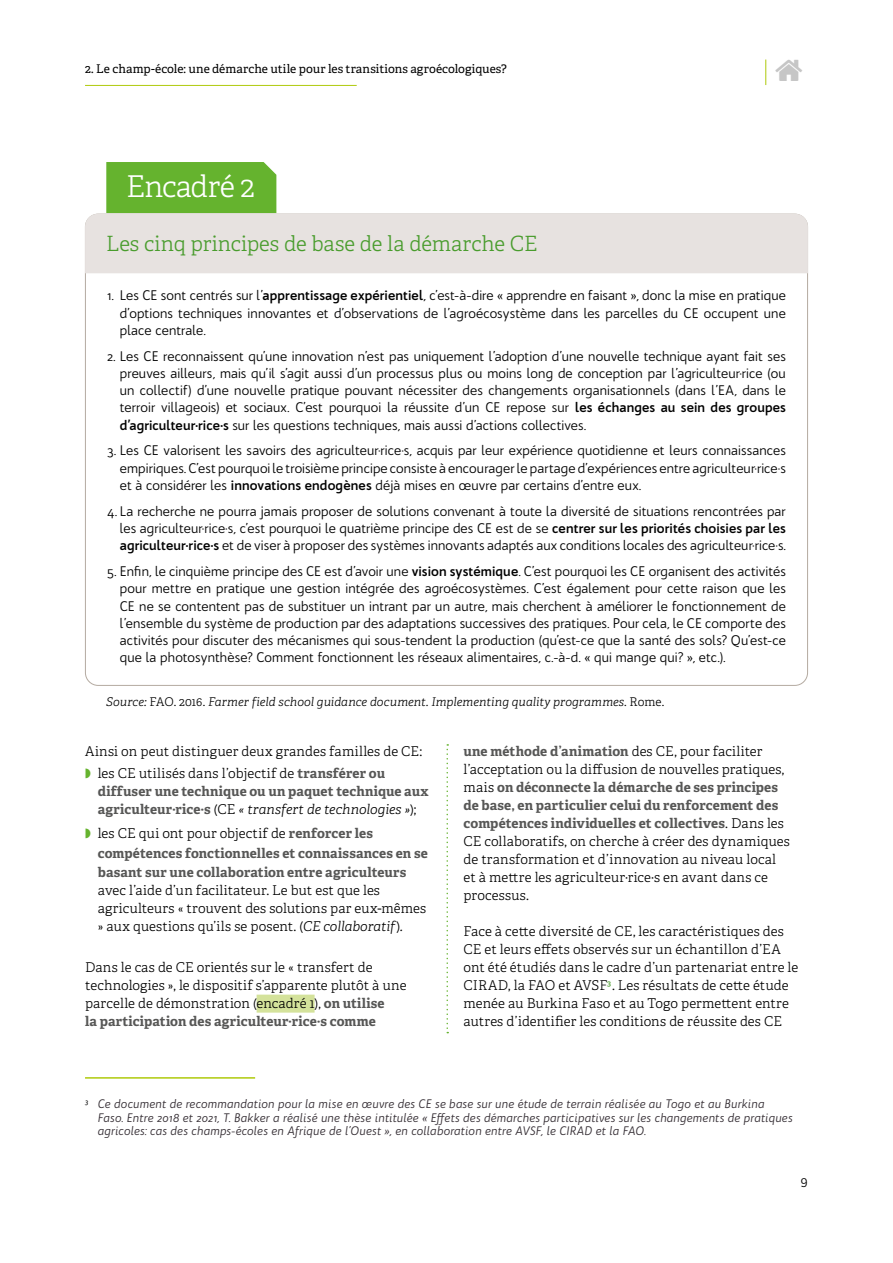
<style>
.page{position:relative;width:893px;height:1263px;background:#fff}
.page>*{position:absolute;margin:0;border:0;box-sizing:border-box;transform-origin:0 0}
.t1{font:300 30px "Adelle";letter-spacing:-.025em;color:#fff}
.t2{font:300 21px "Adelle";letter-spacing:-.005em;color:#499c2d}
.t3{font:13.5px/17.2px "Bw Quinta Pro";letter-spacing:.005em;color:#000;text-align:justify}
.t4{font:300 13.5px/18px "Adelle";letter-spacing:.01em;color:#000}
.t5{font:700 13.5px/19.5px "Adelle";letter-spacing:.01em;color:#575756}
.t6{font:italic 12px/13.5px "Bw Quinta Pro";letter-spacing:.01em;color:#342d33}
.t7{font:italic 300 12px "Adelle";letter-spacing:.005em;color:#000}
.t8{font:12px "Adelle";letter-spacing:.005em;color:#000}
.s1{font-weight:700}
.s2{font-style:normal}
.s3{color:#65b32e}
.s4{font-weight:700;color:#575756}
.s5{font-weight:300;color:#000}
.s6{font-weight:300;font-style:italic;color:#000}
.s7{font-style:italic}
</style>
<div class="page">
<hr style="left:85px;top:85px;width:272px;height:1px;background:#afca0b">
<div style="left:257px;top:995px;width:58px;height:18px;background:#d4e29b"></div>
<hr style="left:85px;top:1077px;width:170px;height:2px;background:#afca0b">
<svg style="left:446px;top:744px;width:2px;height:289px"></svg>
<svg style="left:85px;top:162px;width:723px;height:111px"></svg>
<svg style="left:765px;top:60px;width:1px;height:25px"></svg>
<p class="t8" style="left:85px;top:61px;width:423px">2. Le champ-école: une démarche utile pour les transitions agroécologiques?</p>
<h1 class="t1" style="left:126px;top:168px;width:130px">Encadré 2</h1>
<h2 class="t2" style="left:106px;top:231px;width:433px">Les cinq principes de base de la démarche CE</h2>
<p class="t3" style="left:120px;top:287px;width:668px;text-indent:-13px">1. Les CE sont centrés sur l’<span class="s1">apprentissage expérientiel</span>, c’est-à-dire « apprendre en faisant », donc la mise en pratique d’options techniques innovantes et d’observations de l’agroécosystème dans les parcelles du CE occupent une place centrale.</p>
<p class="t3" style="left:120px;top:347px;width:668px;text-indent:-13px">2. Les CE reconnaissent qu’une innovation n’est pas uniquement l’adoption d’une nouvelle technique ayant fait ses preuves ailleurs, mais qu’il s’agit aussi d’un processus plus ou moins long de conception par l’agriculteur·rice (ou un collectif) d’une nouvelle pratique pouvant nécessiter des changements organisationnels (dans l’EA, dans le terroir villageois) et sociaux. C’est pourquoi la réussite d’un CE repose sur <span class="s1">les échanges au sein des groupes d’agriculteur·rice·s</span> sur les questions techniques, mais aussi d’actions collectives.</p>
<p class="t3" style="left:120px;top:442px;width:668px;text-indent:-13px">3. Les CE valorisent les savoirs des agriculteur·rice·s, acquis par leur expérience quotidienne et leurs connaissances empiriques. C’est pourquoi le troisième principe consiste à encourager le partage d’expériences entre agriculteur·rice·s et à considérer les <span class="s1">innovations endogènes</span> déjà mises en œuvre par certains d’entre eux.</p>
<p class="t3" style="left:120px;top:502px;width:668px;text-indent:-13px">4. La recherche ne pourra jamais proposer de solutions convenant à toute la diversité de situations rencontrées par les agriculteur·rice·s, c’est pourquoi le quatrième principe des CE est de se <span class="s1">centrer sur les priorités choisies par les agriculteur·rice·s</span> et de viser à proposer des systèmes innovants adaptés aux conditions locales des agriculteur·rice·s.</p>
<p class="t3" style="left:120px;top:562px;width:668px;text-indent:-13px">5. Enfin, le cinquième principe des CE est d’avoir une <span class="s1">vision systémique</span>. C’est pourquoi les CE organisent des activités pour mettre en pratique une gestion intégrée des agroécosystèmes. C’est également pour cette raison que les CE ne se contentent pas de substituer un intrant par un autre, mais cherchent à améliorer le fonctionnement de l’ensemble du système de production par des adaptations successives des pratiques. Pour cela, le CE comporte des activités pour discuter des mécanismes qui sous-tendent la production (qu’est-ce que la santé des sols? Qu’est-ce que la photosynthèse? Comment fonctionnent les réseaux alimentaires, c.-à-d. « qui mange qui? », etc.).</p>
<p class="t7" style="left:106px;top:695px;width:559px">Source: <span class="s2">FAO. 2016.</span> Farmer field school guidance document. Implementing quality programmes<span class="s2">. Rome.</span></p>
<p class="t4" style="left:85px;top:740px;width:339px;line-height:22.2px">Ainsi on peut distinguer deux grandes familles de CE: <span class="s3">◗</span> les CE utilisés dans l’objectif de <span class="s4">transférer ou</span></p>
<p class="t5" style="left:98px;top:783px;width:332px;line-height:18px">diffuser une technique ou un paquet technique aux agriculteur·rice·s <span class="s5">(CE</span> <span class="s6">« transfert de technologies »</span><span class="s5">);</span></p>
<p class="t5" style="left:98px;top:824px;width:332px;text-indent:-13px"><span class="s3">◗</span> <span class="s5">les CE qui ont pour objectif de</span> renforcer les compétences fonctionnelles et connaissances en se basant sur une collaboration entre agriculteurs</p>
<p class="t4" style="left:98px;top:881px;width:330px">avec l’aide d’un facilitateur. Le but est que les agriculteurs « trouvent des solutions par eux-mêmes » aux questions qu’ils se posent. (<span class="s7">CE collaboratif</span>)<span class="s7">.</span></p>
<p class="t4" style="left:85px;top:958px;width:323px">Dans le cas de CE orientés sur le « transfert de technologies », le dispositif s’apparente plutôt à une parcelle de démonstration (encadré 1), <span class="s4">on utilise<br>la participation des agriculteur·rice·s comme</span></p>
<p class="t4" style="left:463px;top:742px;width:328px"><span class="s4">une méthode d’animation</span> des CE, pour faciliter l’acceptation ou la diffusion de nouvelles pratiques, mais <span class="s4">on déconnecte la démarche de ses principes de base, en particulier celui du renforcement des compétences individuelles et collectives</span>. Dans les CE collaboratifs, on cherche à créer des dynamiques de transformation et d’innovation au niveau local et à mettre les agriculteur·rice·s en avant dans ce processus.</p>
<p class="t4" style="left:463px;top:922px;width:336px">Face à cette diversité de CE, les caractéristiques des CE et leurs effets observés sur un échantillon d’EA ont été étudiés dans le cadre d’un partenariat entre le CIRAD, la FAO et AVSF<sup>3</sup>. Les résultats de cette étude menée au Burkina Faso et au Togo permettent entre autres d’identifier les conditions de réussite des CE</p>
<p class="t6" style="left:98px;top:1097px;width:696px;text-indent:-13px"><sup>3</sup> Ce document de recommandation pour la mise en œuvre des CE se base sur une étude de terrain réalisée au Togo et au Burkina<br>Faso. Entre 2018 et 2021, T. Bakker a réalisé une thèse intitulée « Effets des démarches participatives sur les changements de pratiques agricoles: cas des champs-écoles en Afrique de l’Ouest », en collaboration entre AVSF, le CIRAD et la FAO.</p>
<p class="t4" style="left:801px;top:1172px;width:9px">9</p>
</div>
